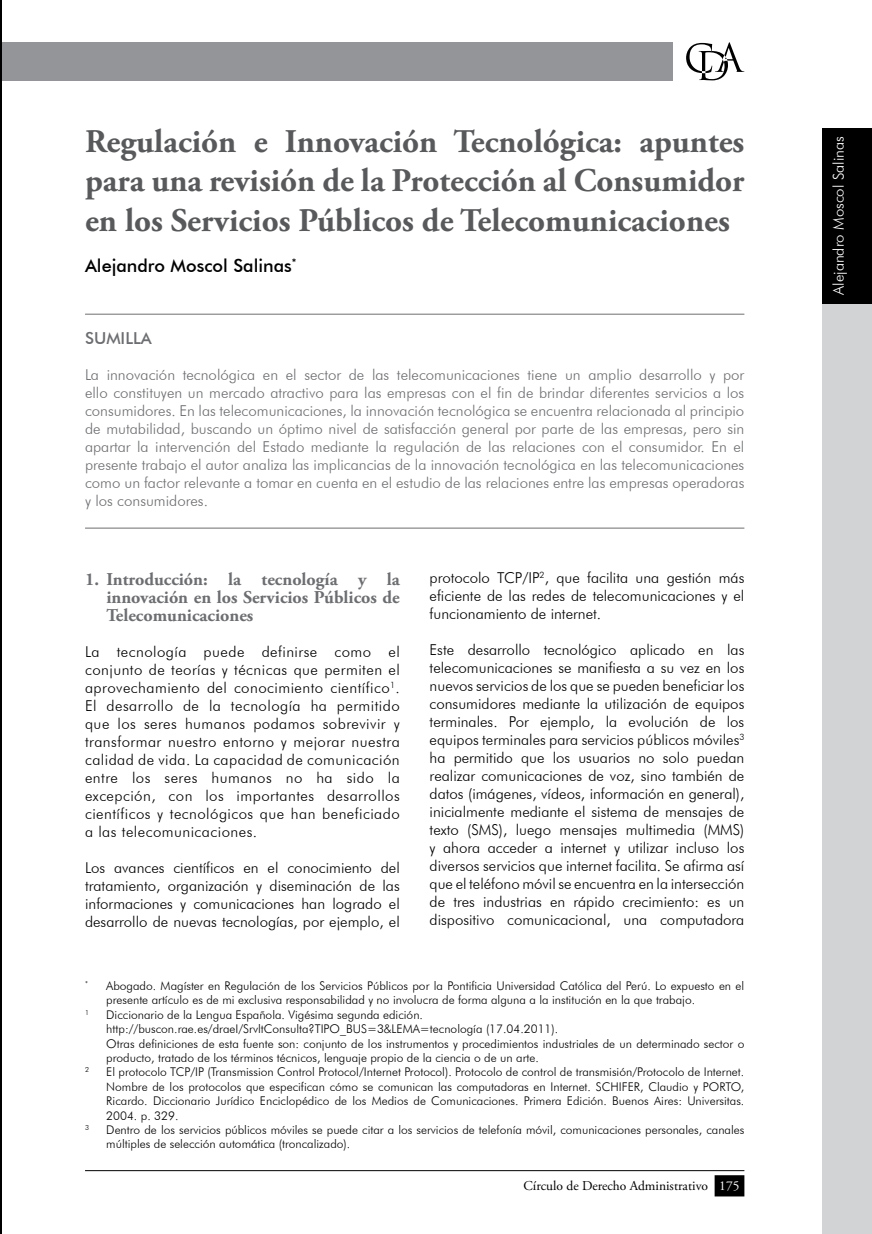
<style>
.page{position:relative;width:872px;height:1234px;background:#fff}
.page>*{position:absolute;margin:0;border:0;box-sizing:border-box;transform-origin:0 0}
.t1{font:700 33px/39.6px "Adobe Garamond Pro";color:#58595b;text-align:justify}
.t2{font:700 18px/18px "Adobe Garamond Pro";color:#6d6e71;text-align:justify}
.t3{font:500 18px "Futura BT";color:#000}
.t4{font:500 16.5px "Futura BT";color:#6d6e71}
.t5{font:300 15px/18px "Futura BT";color:#000;text-align:justify}
.t6{font:300 15px/18px "Futura BT";color:#6d6e71;text-align:justify}
.t7{font:300 15px "Futura BT";color:#fff}
.t8{font:13.5px "Adobe Garamond Pro";color:#000}
.t9{font:300 12px/14.4px "Futura BT";color:#000}
.t10{font:300 7.05px "Futura BT";color:#000}
.s1{color:#fff}
</style>
<div class="page">
<div style="left:822px;top:211px;width:50px;height:1022px;background:#d1d3d4"></div>
<div style="left:822px;top:128px;width:50px;height:175px;background:#000"></div>
<svg style="left:686px;top:42px;width:58px;height:38px"></svg>
<hr style="left:85px;top:1169px;width:659px;height:1px;background:#000">
<div style="left:715px;top:1175px;width:28px;height:20px;background:#000"></div>
<div style="left:714px;top:1174px;width:30px;height:22px;border:2px solid #000"></div>
<div style="left:0;top:43px;width:673px;height:38px;background:#939598"></div>
<hr style="left:85px;top:314px;width:659px;height:1px;background:#6d6e71">
<hr style="left:85px;top:527px;width:659px;height:1px;background:#6d6e71">
<hr style="left:0;top:0;width:1px;height:1233px;background:#000">
<h1 class="t1" style="left:85px;top:122px;width:661px">Regulación e Innovación Tecnológica: apuntes para una revisión de la Protección al Consumidor en los Servicios Públicos de Telecomunicaciones</h1>
<p class="t3" style="left:85px;top:254px;width:213px">Alejandro Moscol Salinas<sup>*</sup></p>
<p class="t4" style="left:85px;top:328px;width:20px">Sumilla</p>
<p class="t6" style="left:85px;top:366px;width:661px">La innovación tecnológica en el sector de las telecomunicaciones tiene un amplio desarrollo y por ello constituyen un mercado atractivo para las empresas con el fin de brindar diferentes servicios a los consumidores. E n las telecomunicaciones, la innovación tecnológica se encuentra relacionada al principio de mutabilidad, buscando un óptimo nivel de satisfacción general por parte de las empresas, pero sin apartar la intervención del Estado mediante la regulación de las relaciones con el consumidor. En el presente trabajo el autor analiza las implicancias de la innovación tecnológica en las telecomunicaciones como un factor relevante a tomar en cuenta en el estudio de las relaciones entre las empresas operadoras y los consumidores.</p>
<p class="t2" style="left:106px;top:570px;width:295px;text-indent:-21px">1. Introducción: la tecnología y la innovación en los Servicios Públicos de Telecomunicaciones</p>
<p class="t5" style="left:85px;top:642px;width:316px">La tecnología puede definirse como el conjunto de teorías y técnicas que permiten el aprovechamiento del conocimiento científico<sup>1</sup>.<br>E l desarrollo de la tecnología ha permitido que los seres humanos podamos sobrevivir y transformar nuestro entorno y mejorar nuestra calidad de vida. La capacidad de comunicación entre los seres humanos no ha sido la excepción, con los importantes desarrollos científicos y tecnológicos que han beneficiado a las telecomunicaciones.</p>
<p class="t5" style="left:85px;top:858px;width:316px">Los avances científicos en el conocimiento del tratamiento, organización y diseminación de las informaciones y comunicaciones han logrado el desarrollo de nuevas tecnologías, por ejemplo, el</p>
<p class="t5" style="left:429px;top:568px;width:316px">protocolo TCP/I P<sup>2</sup>, que facilita una gestión más eficiente de las redes de telecomunicaciones y el funcionamiento de internet.</p>
<p class="t5" style="left:429px;top:640px;width:316px">Este desarrollo tecnológico aplicado en las telecomunicaciones se manifiesta a su vez en los nuevos servicios de los que se pueden beneficiar los consumidores mediante la utilización de equipos terminales. Por ejemplo, la evolución de los equipos terminales para servicios públicos móviles<sup>3 </sup>ha permitido que los usuarios no solo puedan realizar comunicaciones de voz, sino también de datos (imágenes, vídeos, información en general), inicialmente mediante el sistema de mensajes de texto (SMS), luego mensajes multimedia (MMS) y ahora acceder a internet y utilizar incluso los diversos servicios que internet facilita. Se afirma así que el teléfono móvil se encuentra en la intersección de tres industrias en rápido crecimiento: es un dispositivo comunicacional, una computadora</p>
<p class="t9" style="left:106px;top:978px;width:639px;text-indent:-21px"><sup>*</sup> Abogado. Magíster en Regulación de los Servicios Públicos por la Pontificia Universidad Católica del Perú. Lo expuesto en el presente artículo es de mi exclusiva responsabilidad y no involucra de forma alguna a la institución en la que trabajo.</p>
<p class="t10" style="left:85px;top:1007px;width:6px">1</p>
<p class="t9" style="left:106px;top:1006px;width:318px">Diccionario de la Lengua Española. Vigésima segunda edición.</p>
<p class="t9" style="left:106px;top:1021px;width:453px">http://buscon.rae.es/draeI/SrvltConsulta?TI PO_BUS=3&amp;LEMA=tecnología (17.04.2011).</p>
<p class="t9" style="left:106px;top:1035px;width:639px">Otras definiciones de esta fuente son: conjunto de los instrumentos y procedimientos industriales de un determinado sector o</p>
<p class="t9" style="left:106px;top:1050px;width:434px">producto, tratado de los términos técnicos, lenguaje propio de la ciencia o de un arte.</p>
<p class="t9" style="left:85px;top:1064px;width:661px"><sup>2</sup> E l protocolo TCP/I P (Transmission Control Protocol/I nternet Protocol). Protocolo de control de transmisión/Protocolo de I nternet.</p>
<p class="t9" style="left:106px;top:1078px;width:639px">Nombre de los protocolos que especifican cómo se comunican las computadoras en I nternet. SCHI FE R, Claudio y PORTO,</p>
<p class="t9" style="left:106px;top:1093px;width:639px">Ricardo. Diccionario Jurídico E nciclopédico de los Medios de Comunicaciones. Primera Edición. Buenos Aires: Universitas.</p>
<p class="t9" style="left:106px;top:1107px;width:74px">2004. p. 329.</p>
<p class="t9" style="left:85px;top:1122px;width:661px"><sup>3</sup> Dentro de los servicios públicos móviles se puede citar a los servicios de telefonía móvil, comunicaciones personales, canales</p>
<p class="t9" style="left:106px;top:1136px;width:245px">múltiples de selección automática (troncalizado).</p>
<p class="t8" style="left:523px;top:1176px;width:217px">Círculo de Derecho Administrativo <span class="s1">175</span></p>
<p class="t7" style="left:829px;top:295px;width:160px;rotate:-90deg">Alejandro Moscol Salinas</p>
</div>
